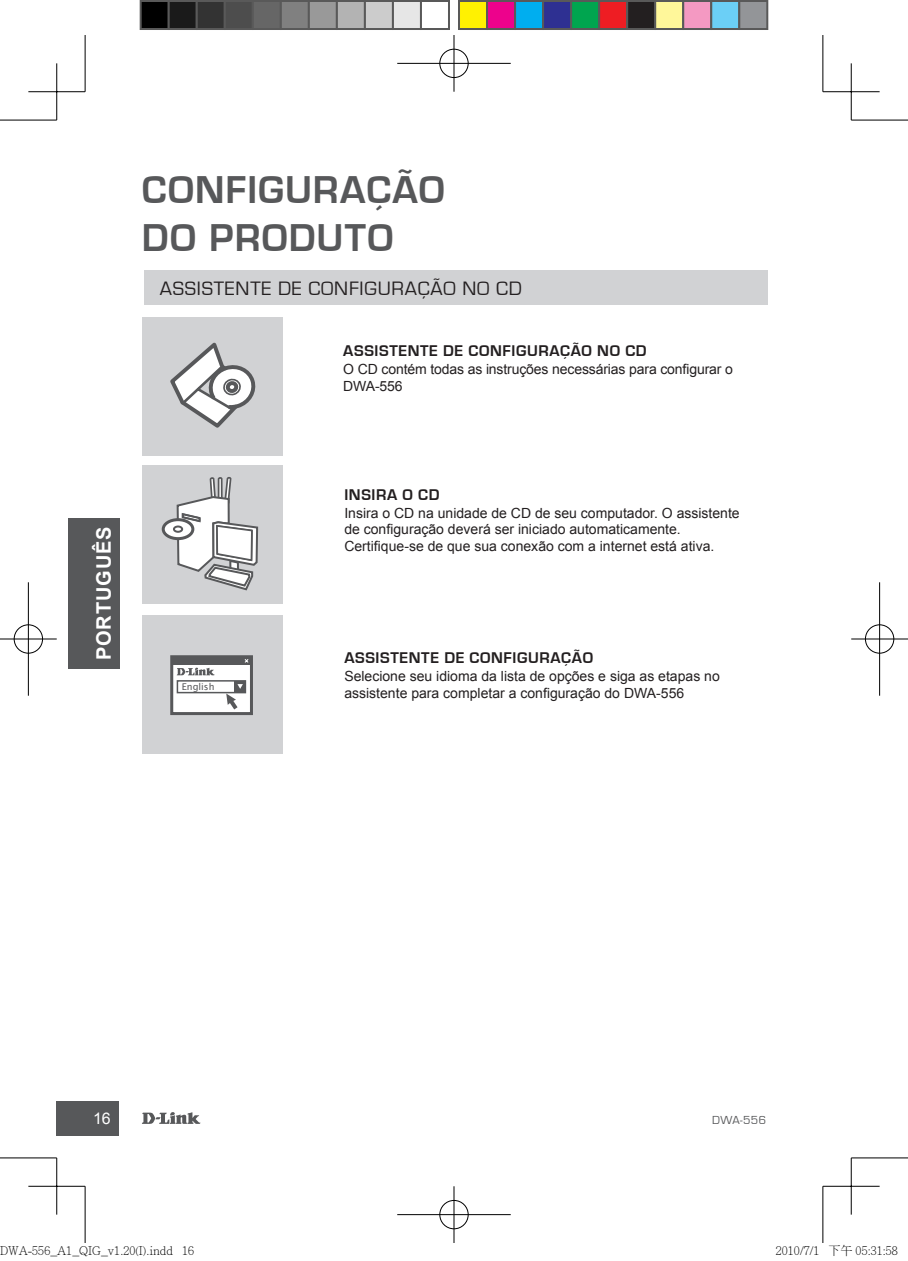
<style>
.page{position:relative;width:908px;height:1261px;background:#fff}
.page>*{position:absolute;margin:0;border:0;box-sizing:border-box;transform-origin:0 0}
.t1{font:700 40px/48px "Eurostile";letter-spacing:.025em;color:#57585a}
.t2{font:20px "Eurostile";letter-spacing:.04em;color:#231f20}
.t3{font:700 20px "Arial";letter-spacing:.045em;color:#fff}
.t4{font:700 16px "Eurostile";letter-spacing:.04em;color:#231f20}
.t5{font:16px "Arial";color:#fff}
.t6{font:14px/16.8px "Arial";color:#231f20}
.t7{font:300 12px "Adobe Ming Std";color:#000}
.t8{font:12px "Eurostile";letter-spacing:.03em;color:#57585a}
.t9{font:9.4px "Lucida Sans";color:#57585a}
</style>
<div class="page">
<svg style="left:142px;top:1112px;width:58px;height:12px"></svg>
<div style="left:57px;top:1101px;width:62px;height:34px;background:#57585a"></div>
<div style="left:68px;top:518px;width:51px;height:151px;background:#57585a"></div>
<div style="left:144px;top:271px;width:623px;height:34px;background:#d1d2d4"></div>
<div style="left:142px;top:615px;width:140px;height:138px;background:#d1d2d4"></div>
<div style="left:142px;top:317px;width:140px;height:138px;background:#d1d2d4"></div>
<svg style="left:170px;top:342px;width:86px;height:86px"></svg>
<div style="left:170px;top:655px;width:83px;height:60px;background:#fff;border:3px solid #57585a"></div>
<svg style="left:177px;top:667px;width:38px;height:8px"></svg>
<div style="left:176px;top:680px;width:70px;height:13px;border:2px solid #57585a"></div>
<div style="left:234px;top:681px;width:11px;height:11px;background:#57585a"></div>
<svg style="left:225px;top:684px;width:18px;height:30px"></svg>
<div style="left:173px;top:658px;width:77px;height:6px;background:#57585a"></div>
<svg style="left:244px;top:659px;width:5px;height:4px"></svg>
<div style="left:142px;top:466px;width:140px;height:138px;background:#d1d2d4"></div>
<svg style="left:176px;top:477px;width:83px;height:114px"></svg>
<svg style="left:163px;top:519px;width:30px;height:19px"></svg>
<div style="left:162px;top:518px;width:32px;height:22px;border:3px solid #57585a;border-radius:50%"></div>
<div style="left:174px;top:526px;width:8px;height:6px;background:#fff;border-radius:50%"></div>
<div style="left:173px;top:525px;width:10px;height:8px;border:2px solid #57585a;border-radius:50%"></div>
<hr style="left:0;top:120px;width:57px;height:1px;background:#000">
<hr style="left:850px;top:120px;width:57px;height:1px;background:#000">
<hr style="left:0;top:1157px;width:57px;height:1px;background:#000">
<hr style="left:850px;top:1157px;width:57px;height:1px;background:#000">
<hr style="left:85px;top:35px;width:1px;height:57px;background:#000">
<hr style="left:85px;top:1186px;width:1px;height:57px;background:#000">
<hr style="left:822px;top:35px;width:1px;height:57px;background:#000">
<hr style="left:822px;top:1186px;width:1px;height:57px;background:#000">
<hr style="left:28px;top:91px;width:57px;height:1px;background:#000">
<hr style="left:822px;top:91px;width:57px;height:1px;background:#000">
<hr style="left:28px;top:1186px;width:57px;height:1px;background:#000">
<hr style="left:822px;top:1186px;width:57px;height:1px;background:#000">
<hr style="left:56px;top:63px;width:1px;height:57px;background:#000">
<hr style="left:56px;top:1158px;width:1px;height:56px;background:#000">
<hr style="left:850px;top:63px;width:1px;height:57px;background:#000">
<hr style="left:850px;top:1158px;width:1px;height:56px;background:#000">
<div style="left:438px;top:48px;width:31px;height:31px;border:3px solid #fff;border-radius:50%"></div>
<hr style="left:397px;top:62px;width:113px;height:3px;background:#fff">
<hr style="left:452px;top:35px;width:3px;height:57px;background:#fff">
<div style="left:439px;top:49px;width:29px;height:29px;border:1px solid #000;border-radius:50%"></div>
<hr style="left:397px;top:63px;width:113px;height:1px;background:#000">
<hr style="left:453px;top:35px;width:1px;height:57px;background:#000">
<div style="left:438px;top:1199px;width:31px;height:31px;border:3px solid #fff;border-radius:50%"></div>
<hr style="left:397px;top:1213px;width:113px;height:3px;background:#fff">
<hr style="left:452px;top:1186px;width:3px;height:57px;background:#fff">
<div style="left:439px;top:1200px;width:29px;height:29px;border:1px solid #000;border-radius:50%"></div>
<hr style="left:397px;top:1214px;width:113px;height:1px;background:#000">
<hr style="left:453px;top:1186px;width:1px;height:57px;background:#000">
<div style="left:13px;top:623px;width:31px;height:31px;border:3px solid #fff;border-radius:50%"></div>
<hr style="left:0;top:637px;width:57px;height:3px;background:#fff">
<hr style="left:27px;top:582px;width:3px;height:113px;background:#fff">
<div style="left:14px;top:624px;width:29px;height:29px;border:1px solid #000;border-radius:50%"></div>
<hr style="left:0;top:638px;width:57px;height:1px;background:#000">
<hr style="left:28px;top:582px;width:1px;height:113px;background:#000">
<div style="left:863px;top:623px;width:31px;height:31px;border:3px solid #fff;border-radius:50%"></div>
<hr style="left:850px;top:637px;width:57px;height:3px;background:#fff">
<hr style="left:877px;top:582px;width:3px;height:113px;background:#fff">
<div style="left:864px;top:624px;width:29px;height:29px;border:1px solid #000;border-radius:50%"></div>
<hr style="left:850px;top:638px;width:57px;height:1px;background:#000">
<hr style="left:878px;top:582px;width:1px;height:113px;background:#000">
<div style="left:141px;top:1px;width:28px;height:28px;background:#000"></div>
<div style="left:140px;top:0;width:30px;height:30px;border:2px solid #595959"></div>
<div style="left:169px;top:1px;width:28px;height:28px;background:#1a1a1a"></div>
<div style="left:168px;top:0;width:30px;height:30px;border:2px solid #595959"></div>
<div style="left:197px;top:1px;width:28px;height:28px;background:#333"></div>
<div style="left:196px;top:0;width:30px;height:30px;border:2px solid #595959"></div>
<div style="left:225px;top:1px;width:28px;height:28px;background:#4d4d4d"></div>
<div style="left:224px;top:0;width:30px;height:30px;border:2px solid #595959"></div>
<div style="left:253px;top:1px;width:28px;height:28px;background:#666"></div>
<div style="left:252px;top:0;width:30px;height:30px;border:2px solid #595959"></div>
<div style="left:281px;top:1px;width:28px;height:28px;background:#808080"></div>
<div style="left:280px;top:0;width:30px;height:30px;border:2px solid #595959"></div>
<div style="left:309px;top:1px;width:28px;height:28px;background:#999"></div>
<div style="left:308px;top:0;width:30px;height:30px;border:2px solid #595959"></div>
<div style="left:337px;top:1px;width:28px;height:28px;background:#b3b3b3"></div>
<div style="left:336px;top:0;width:30px;height:30px;border:2px solid #595959"></div>
<div style="left:365px;top:1px;width:28px;height:28px;background:#ccc"></div>
<div style="left:364px;top:0;width:30px;height:30px;border:2px solid #595959"></div>
<div style="left:393px;top:1px;width:28px;height:28px;background:#e6e6e6"></div>
<div style="left:392px;top:0;width:30px;height:30px;border:2px solid #595959"></div>
<div style="left:420px;top:0;width:30px;height:30px;border:2px solid #595959"></div>
<div style="left:459px;top:1px;width:28px;height:28px;background:#fff101"></div>
<div style="left:458px;top:0;width:30px;height:30px;border:2px solid #595959"></div>
<div style="left:487px;top:1px;width:28px;height:28px;background:#ed028c"></div>
<div style="left:486px;top:0;width:30px;height:30px;border:2px solid #595959"></div>
<div style="left:515px;top:1px;width:28px;height:28px;background:#00aeef"></div>
<div style="left:514px;top:0;width:30px;height:30px;border:2px solid #595959"></div>
<div style="left:543px;top:1px;width:28px;height:28px;background:#2e3092"></div>
<div style="left:542px;top:0;width:30px;height:30px;border:2px solid #595959"></div>
<div style="left:571px;top:1px;width:28px;height:28px;background:#00a54f"></div>
<div style="left:570px;top:0;width:30px;height:30px;border:2px solid #595959"></div>
<div style="left:599px;top:1px;width:28px;height:28px;background:#ee1d23"></div>
<div style="left:598px;top:0;width:30px;height:30px;border:2px solid #595959"></div>
<div style="left:627px;top:1px;width:28px;height:28px;background:#231f20"></div>
<div style="left:626px;top:0;width:30px;height:30px;border:2px solid #595959"></div>
<div style="left:655px;top:1px;width:28px;height:28px;background:#fff79a"></div>
<div style="left:654px;top:0;width:30px;height:30px;border:2px solid #595959"></div>
<div style="left:683px;top:1px;width:28px;height:28px;background:#f499c2"></div>
<div style="left:682px;top:0;width:30px;height:30px;border:2px solid #595959"></div>
<div style="left:711px;top:1px;width:28px;height:28px;background:#6bcff6"></div>
<div style="left:710px;top:0;width:30px;height:30px;border:2px solid #595959"></div>
<div style="left:739px;top:1px;width:28px;height:28px;background:#939598"></div>
<div style="left:738px;top:0;width:30px;height:30px;border:2px solid #595959"></div>
<h1 class="t1" style="left:142px;top:167px;width:304px">CONFIGURAÇÃO<br>DO PRODUTO</h1>
<h2 class="t2" style="left:160px;top:278px;width:363px">ASSISTENTE DE CONFIGURAÇÃO NO CD</h2>
<h2 class="t3" style="left:90px;top:660px;width:135px;rotate:-90deg">PORTUGUÊS</h2>
<p class="t9" style="left:182px;top:681px;width:34px">English</p>
<p class="t4" style="left:343px;top:342px;width:305px">ASSISTENTE DE CONFIGURAÇÃO NO CD</p>
<p class="t6" style="left:343px;top:361px;width:391px">O CD contém todas as instruções necessárias para configurar o<br>DWA-556</p>
<p class="t4" style="left:344px;top:486px;width:97px">INSIRA O CD</p>
<p class="t6" style="left:344px;top:504px;width:396px">Insira o CD na unidade de CD de seu computador. O assistente de configuração deverá ser iniciado automaticamente.<br>Certifique-se de que sua conexão com a internet está ativa.</p>
<p class="t4" style="left:344px;top:649px;width:250px">ASSISTENTE DE CONFIGURAÇÃO</p>
<p class="t6" style="left:344px;top:667px;width:377px">Selecione seu idioma da lista de opções e siga as etapas no assistente para completar a configuração do DWA-556</p>
<p class="t5" style="left:93px;top:1107px;width:19px">16</p>
<p class="t8" style="left:711px;top:1113px;width:55px">DWA-556</p>
<p class="t7" style="left:0;top:1244px;width:195px">DWA-556_A1_QIG_v1.20(I).indd 16</p>
<p class="t7" style="left:775px;top:1244px;width:123px">2010/7/1 下午 05:31:58</p>
</div>
